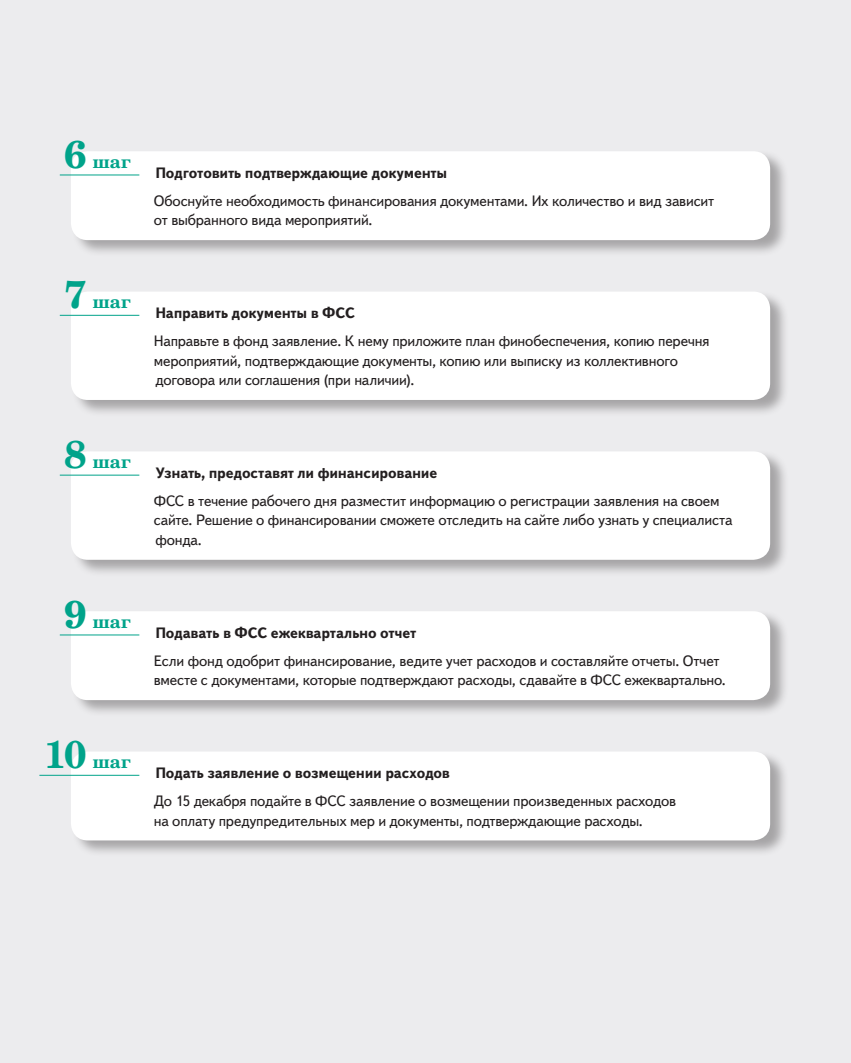
<style>
.page{position:relative;width:851px;height:1063px;background:#fff}
.page>*{position:absolute;margin:0;border:0;box-sizing:border-box;transform-origin:0 0}
._10FAKTY-txt{font:700 18px "Century Schlbk Cyr";letter-spacing:.015em;color:#00a38a}
._17PRIL-1st{font:15px/19.5px "Text Book C";letter-spacing:-.015em;color:#231f20}
._17PRIL-1st-2{font:700 15px "Text Book C";letter-spacing:-.015em;color:#231f20}
.s1{font-size:39px}
</style>
<div class="page">
<div style="left:0;top:0;width:850px;height:1063px;background:#ececee"></div>
<div style="left:72px;top:290px;width:717px;height:127px;background:#231f20;opacity:.35"></div>
<div style="left:71px;top:292px;width:699px;height:108px;background:#fff;border-radius:17px"></div>
<hr style="left:60px;top:315px;width:79px;height:1px;background:#00a38a">
<div style="left:72px;top:450px;width:717px;height:127px;background:#231f20;opacity:.35"></div>
<div style="left:71px;top:451px;width:699px;height:109px;background:#fff;border-radius:17px"></div>
<hr style="left:60px;top:475px;width:79px;height:1px;background:#00a38a">
<div style="left:72px;top:610px;width:717px;height:107px;background:#231f20;opacity:.35"></div>
<div style="left:71px;top:611px;width:699px;height:89px;background:#fff;border-radius:17px"></div>
<hr style="left:60px;top:635px;width:79px;height:1px;background:#00a38a">
<div style="left:72px;top:750px;width:717px;height:107px;background:#231f20;opacity:.35"></div>
<div style="left:71px;top:752px;width:699px;height:88px;background:#fff;border-radius:17px"></div>
<hr style="left:39px;top:775px;width:100px;height:1px;background:#00a38a">
<div style="left:72px;top:150px;width:717px;height:107px;background:#231f20;opacity:.35"></div>
<div style="left:71px;top:151px;width:699px;height:89px;background:#fff;border-radius:17px"></div>
<hr style="left:60px;top:175px;width:79px;height:1px;background:#00a38a">
<p class="_10FAKTY-txt" style="left:64px;top:150px;width:68px"><span class="s1">6</span> шаг</p>
<p class="_10FAKTY-txt" style="left:64px;top:291px;width:68px"><span class="s1">7</span> шаг</p>
<p class="_10FAKTY-txt" style="left:64px;top:451px;width:68px"><span class="s1">8</span> шаг</p>
<p class="_10FAKTY-txt" style="left:64px;top:610px;width:68px"><span class="s1">9</span> шаг</p>
<p class="_10FAKTY-txt" style="left:44px;top:751px;width:89px"><span class="s1">10</span> шаг</p>
<p class="_17PRIL-1st-2" style="left:155px;top:164px;width:293px">Подготовить подтверждающие документы</p>
<p class="_17PRIL-1st" style="left:154px;top:191px;width:561px">Обоснуйте необходимость финансирования документами. Их количество и вид зависит от выбранного вида мероприятий.</p>
<p class="_17PRIL-1st-2" style="left:155px;top:304px;width:201px">Направить документы в ФСС</p>
<p class="_17PRIL-1st" style="left:154px;top:331px;width:557px">Направьте в фонд заявление. К нему приложите план финобеспечения, копию перечня мероприятий, подтверждающие документы, копию или выписку из коллективного договора или соглашения (при наличии).</p>
<p class="_17PRIL-1st-2" style="left:155px;top:464px;width:283px">Узнать, предоставят ли финансирование</p>
<p class="_17PRIL-1st" style="left:154px;top:491px;width:580px">ФСС в течение рабочего дня разместит информацию о регистрации заявления на своем сайте. Решение о финансировании сможете отследить на сайте либо узнать у специалиста фонда.</p>
<p class="_17PRIL-1st-2" style="left:155px;top:624px;width:262px">Подавать в ФСС ежеквартально отчет</p>
<p class="_17PRIL-1st" style="left:154px;top:651px;width:573px">Если фонд одобрит финансирование, ведите учет расходов и составляйте отчеты. Отчет вместе с документами, которые подтверждают расходы, сдавайте в ФСС ежеквартально.</p>
<p class="_17PRIL-1st-2" style="left:155px;top:764px;width:296px">Подать заявление о возмещении расходов</p>
<p class="_17PRIL-1st" style="left:154px;top:791px;width:523px">До 15 декабря подайте в ФСС заявление о возмещении произведенных расходов на оплату предупредительных мер и документы, подтверждающие расходы.</p>
</div>
